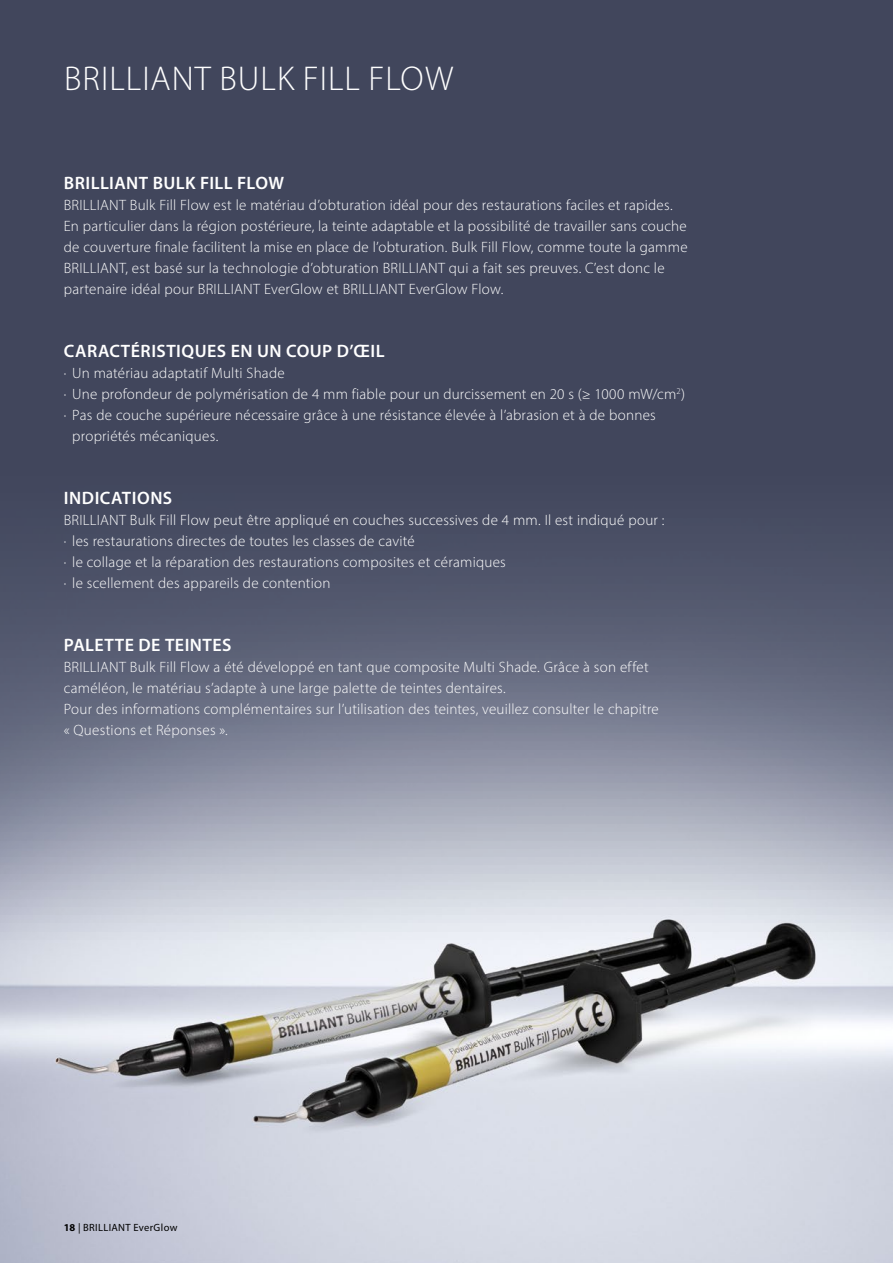
<style>
.page{position:relative;width:893px;height:1263px;background:#fff}
.page>*{position:absolute;margin:0;border:0;box-sizing:border-box;transform-origin:0 0}
.t1{font:300 34.5px "Myriad Pro";letter-spacing:.03em;color:#fff}
.t2{font:600 18px "Myriad Pro";letter-spacing:.025em;color:#fff}
.t3{font:300 15px/21px "Myriad Pro";letter-spacing:.015em;color:#fff}
.t4{font:10.5px "Myriad Pro";letter-spacing:.035em;color:#000}
.s1{font-weight:700}
</style>
<div class="page">
<img style="left:0;top:0;width:893px;height:1263px">
<h1 class="t1" style="left:64px;top:57px;width:391px">BRILLIANT BULK FILL FLOW</h1>
<p class="t2" style="left:64px;top:172px;width:221px">BRILLIANT BULK FILL FLOW</p>
<p class="t3" style="left:64px;top:194px;width:625px">BRILLIANT Bulk Fill Flow est le matériau d’obturation idéal pour des restaurations faciles et rapides.<br>En particulier dans la région postérieure, la teinte adaptable et la possibilité de travailler sans couche de couverture finale facilitent la mise en place de l’obturation. Bulk Fill Flow, comme toute la gamme BRILLIANT, est basé sur la technologie d’obturation BRILLIANT qui a fait ses preuves. C’est donc le partenaire idéal pour BRILLIANT EverGlow et BRILLIANT EverGlow Flow.</p>
<p class="t2" style="left:64px;top:340px;width:322px">CARACTÉRISTIQUES EN UN COUP D’ŒIL</p>
<p class="t3" style="left:64px;top:362px;width:223px">· Un matériau adaptatif Multi Shade</p>
<p class="t3" style="left:64px;top:383px;width:623px">· Une profondeur de polymérisation de 4 mm fiable pour un durcissement en 20 s (≥ 1000 mW/cm<sup>2</sup>)</p>
<p class="t3" style="left:64px;top:404px;width:594px">· Pas de couche supérieure nécessaire grâce à une résistance élevée à l’abrasion et à de bonnes</p>
<p class="t3" style="left:72px;top:425px;width:148px">propriétés mécaniques.</p>
<p class="t2" style="left:64px;top:487px;width:110px">INDICATIONS</p>
<p class="t3" style="left:64px;top:509px;width:602px">BRILLIANT Bulk Fill Flow peut être appliqué en couches successives de 4 mm. Il est indiqué pour : · les restaurations directes de toutes les classes de cavité<br>· le collage et la réparation des restaurations composites et céramiques<br>· le scellement des appareils de contention</p>
<p class="t2" style="left:64px;top:634px;width:169px">PALETTE DE TEINTES</p>
<p class="t3" style="left:64px;top:656px;width:597px">BRILLIANT Bulk Fill Flow a été développé en tant que composite Multi Shade. Grâce à son effet caméléon, le matériau s’adapte à une large palette de teintes dentaires.<br>Pour des informations complémentaires sur l’utilisation des teintes, veuillez consulter le chapitre « Questions et Réponses ».</p>
<p class="t4" style="left:64px;top:1221px;width:115px"><span class="s1">18</span> | BRILLIANT EverGlow</p>
</div>
